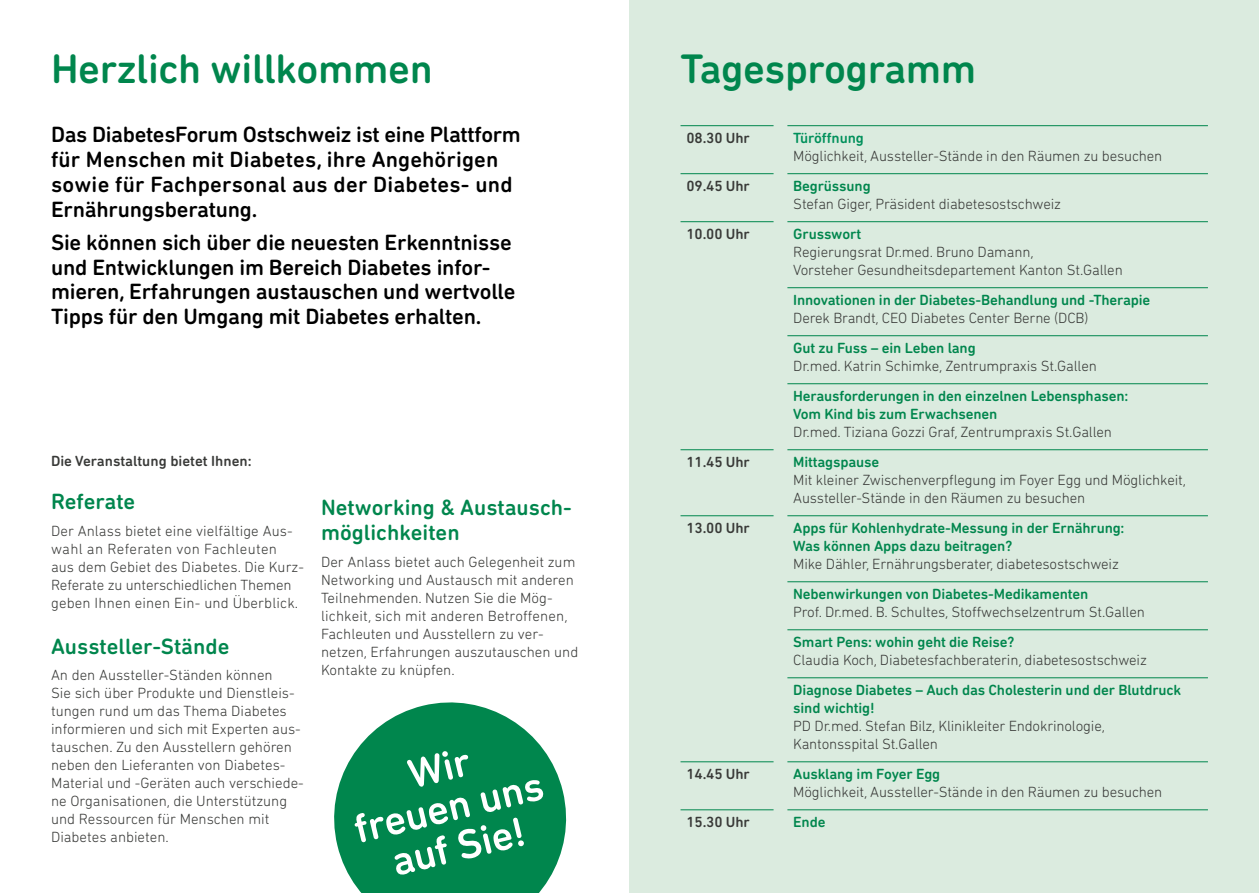
<style>
.page{position:relative;width:1259px;height:893px;background:#fff}
.page>*{position:absolute;margin:0;border:0;box-sizing:border-box;transform-origin:0 0}
.t1{font:500 42px "DIN Next Rounded LT Pro";letter-spacing:-.01em;color:#00864d}
.t2{font:500 42px/40.5px "DIN Next Rounded LT Pro";color:#fff;text-align:center}
.t3{font:500 22.5px/24.8px "DIN Next Rounded LT Pro";letter-spacing:-.01em;color:#000}
.t4{font:500 22.5px/24.8px "DIN Next Rounded LT Pro";color:#00864d}
.t5{font:300 15px/18px "DIN Next Rounded LT Pro";letter-spacing:-.01em;color:#383937}
.t6{font:500 15px/18px "DIN Next Rounded LT Pro";letter-spacing:-.01em;color:#00864d}
.t7{font:500 15px "DIN Next Rounded LT Pro";letter-spacing:-.01em;color:#383937}
.t8{font:500 15px "DIN Next Rounded LT Pro";letter-spacing:-.01em;color:#00905b}
</style>
<div class="page">
<div style="left:629px;top:0;width:630px;height:893px;background:#dbebdf"></div>
<hr style="left:680px;top:173px;width:93px;height:1px;background:#00864d">
<hr style="left:787px;top:173px;width:421px;height:1px;background:#00864d">
<hr style="left:680px;top:221px;width:93px;height:1px;background:#00864d">
<hr style="left:787px;top:221px;width:421px;height:1px;background:#00864d">
<hr style="left:787px;top:287px;width:421px;height:1px;background:#00864d">
<hr style="left:787px;top:335px;width:421px;height:1px;background:#00864d">
<hr style="left:787px;top:383px;width:421px;height:1px;background:#00864d">
<hr style="left:680px;top:449px;width:93px;height:1px;background:#00864d">
<hr style="left:787px;top:449px;width:421px;height:1px;background:#00864d">
<hr style="left:680px;top:515px;width:93px;height:1px;background:#00864d">
<hr style="left:787px;top:515px;width:421px;height:1px;background:#00864d">
<hr style="left:787px;top:581px;width:421px;height:1px;background:#00864d">
<hr style="left:787px;top:629px;width:421px;height:1px;background:#00864d">
<hr style="left:787px;top:677px;width:421px;height:1px;background:#00864d">
<hr style="left:680px;top:761px;width:93px;height:1px;background:#00864d">
<hr style="left:787px;top:761px;width:421px;height:1px;background:#00864d">
<hr style="left:680px;top:809px;width:93px;height:1px;background:#00864d">
<hr style="left:787px;top:809px;width:421px;height:1px;background:#00864d">
<hr style="left:680px;top:125px;width:93px;height:1px;background:#00864d">
<hr style="left:787px;top:125px;width:421px;height:1px;background:#00864d">
<svg style="left:334px;top:702px;width:233px;height:191px;fill:#00864d"></svg>
<h1 class="t1" style="left:51px;top:44px;width:383px">Herzlich willkommen</h1>
<h2 class="t3" style="left:51px;top:122px;width:471px">Das DiabetesForum Ostschweiz ist eine Plattform für Menschen mit Diabetes, ihre Angehörigen sowie für Fachpersonal aus der Diabetes- und Ernährungsberatung.</h2>
<h2 class="t3" style="left:51px;top:230px;width:466px">Sie können sich über die neuesten Erkenntnisse und Entwicklungen im Bereich Diabetes infor&shy;mieren, Erfahrungen austauschen und wertvolle Tipps für den Umgang mit Diabetes erhalten.</h2>
<p class="t7" style="left:51px;top:452px;width:202px">Die Veranstaltung bietet Ihnen:</p>
<h2 class="t4" style="left:51px;top:489px;width:86px">Referate</h2>
<p class="t5" style="left:51px;top:521px;width:254px">Der Anlass bietet eine vielfältige Aus&shy;wahl an Referaten von Fachleuten<br>aus dem Gebiet des Diabetes. Die Kurz-Referate zu unterschiedlichen Themen geben Ihnen einen Ein- und Überblick.</p>
<h2 class="t4" style="left:51px;top:633px;width:180px">Aussteller-Stände</h2>
<p class="t5" style="left:51px;top:666px;width:253px">An den Aussteller-Ständen können<br>Sie sich über Produkte und Dienstleis&shy;tungen rund um das Thema Diabetes informieren und sich mit Experten aus&shy;tauschen. Zu den Ausstellern gehören neben den Lieferanten von Diabetes-Material und -Geräten auch verschiede&shy;ne Organisationen, die Unterstützung und Ressourcen für Menschen mit Diabetes anbieten.</p>
<h2 class="t4" style="left:321px;top:495px;width:252px">Networking &amp; Austausch&shy;möglichkeiten</h2>
<p class="t5" style="left:321px;top:552px;width:259px">Der Anlass bietet auch Gelegenheit zum Networking und Austausch mit anderen Teilnehmenden. Nutzen Sie die Mög&shy;lichkeit, sich mit anderen Betroffenen, Fachleuten und Ausstellern zu ver&shy;netzen, Erfahrungen auszutauschen und Kontakte zu knüpfen.</p>
<h1 class="t2" style="left:340px;top:771px;width:195px;rotate:-14deg">Wir<br>freuen uns auf Sie!</h1>
<h1 class="t1" style="left:680px;top:44px;width:297px">Tagesprogramm</h1>
<p class="t7" style="left:686px;top:129px;width:65px">08.30 Uhr</p>
<p class="t8" style="left:793px;top:129px;width:72px">Türöffnung</p>
<p class="t5" style="left:793px;top:147px;width:370px">Möglichkeit, Aussteller-Stände in den Räumen zu besuchen</p>
<p class="t7" style="left:686px;top:177px;width:65px">09.45 Uhr</p>
<p class="t6" style="left:793px;top:177px;width:79px">Begrüssung</p>
<p class="t5" style="left:793px;top:195px;width:269px">Stefan Giger, Präsident diabetesostschweiz</p>
<p class="t7" style="left:686px;top:225px;width:65px">10.00 Uhr</p>
<p class="t6" style="left:793px;top:225px;width:69px">Grusswort</p>
<p class="t5" style="left:793px;top:243px;width:331px">Regierungsrat Dr.med. Bruno Damann,<br>Vorsteher Gesundheitsdepartement Kanton St.Gallen</p>
<p class="t6" style="left:793px;top:291px;width:358px">Innovationen in der Diabetes-Behandlung und -Therapie</p>
<p class="t5" style="left:793px;top:309px;width:297px">Derek Brandt, CEO Diabetes Center Berne (DCB)</p>
<p class="t6" style="left:793px;top:339px;width:184px">Gut zu Fuss – ein Leben lang</p>
<p class="t5" style="left:793px;top:357px;width:305px">Dr.med. Katrin Schimke, Zentrumpraxis St.Gallen</p>
<p class="t6" style="left:793px;top:387px;width:336px">Herausforderungen in den einzelnen Lebensphasen:<br>Vom Kind bis zum Erwachsenen</p>
<p class="t5" style="left:793px;top:423px;width:320px">Dr.med. Tiziana Gozzi Graf, Zentrumpraxis St.Gallen</p>
<p class="t7" style="left:686px;top:453px;width:65px">11.45 Uhr</p>
<p class="t6" style="left:793px;top:453px;width:88px">Mittagspause</p>
<p class="t5" style="left:793px;top:471px;width:394px">Mit kleiner Zwischenverpflegung im Foyer Egg und Möglichkeit,<br>Aussteller-Stände in den Räumen zu besuchen</p>
<p class="t7" style="left:686px;top:519px;width:65px">13.00 Uhr</p>
<p class="t6" style="left:793px;top:519px;width:333px">Apps für Kohlenhydrate-Messung in der Ernährung:<br>Was können Apps dazu beitragen?</p>
<p class="t5" style="left:793px;top:555px;width:327px">Mike Dähler, Ernährungsberater, diabetesostschweiz</p>
<p class="t6" style="left:793px;top:585px;width:296px">Nebenwirkungen von Diabetes-Medikamenten</p>
<p class="t5" style="left:793px;top:603px;width:353px">Prof. Dr.med. B. Schultes, Stoffwechselzentrum St.Gallen</p>
<p class="t6" style="left:793px;top:633px;width:223px">Smart Pens: wohin geht die Reise?</p>
<p class="t5" style="left:793px;top:651px;width:355px">Claudia Koch, Diabetesfachberaterin, diabetesostschweiz</p>
<p class="t6" style="left:793px;top:681px;width:389px">Diagnose Diabetes – Auch das Cholesterin und der Blutdruck sind wichtig!</p>
<p class="t5" style="left:793px;top:717px;width:313px">PD Dr.med. Stefan Bilz, Klinikleiter Endokrinologie,<br>Kantonsspital St.Gallen</p>
<p class="t7" style="left:686px;top:765px;width:65px">14.45 Uhr</p>
<p class="t6" style="left:793px;top:765px;width:149px">Ausklang im Foyer Egg</p>
<p class="t5" style="left:793px;top:783px;width:370px">Möglichkeit, Aussteller-Stände in den Räumen zu besuchen</p>
<p class="t7" style="left:686px;top:813px;width:65px">15.30 Uhr</p>
<p class="t6" style="left:793px;top:813px;width:34px">Ende</p>
</div>
